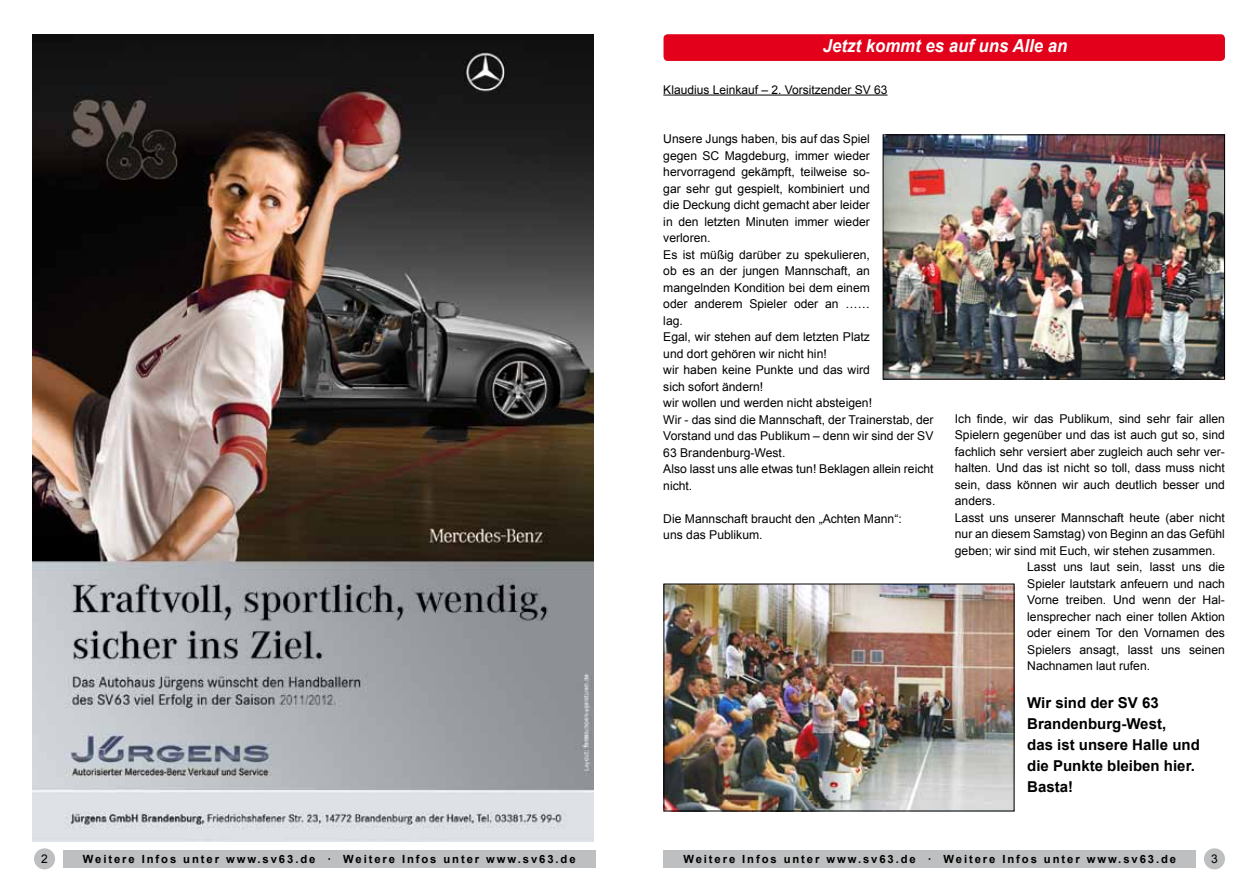
<style>
.page{position:relative;width:1259px;height:893px;background:#fff}
.page>*{position:absolute;margin:0;border:0;box-sizing:border-box;transform-origin:0 0}
.t1{font:italic 700 18px "Arial";color:#fff;scale:.93 1}
.t2{font:700 15px/21px "Arial";color:#000}
.t3{font:12.15px/16.5px "Arial";color:#000}
.t4{font:12px "Arial";color:#000}
.t5{font:700 11.25px "Arial";letter-spacing:.17em;color:#000}
</style>
<div class="page">
<img style="left:32px;top:34px;width:561px;height:808px">
<div style="left:63px;top:850px;width:532px;height:17px;background:#bdbfc0"></div>
<div style="left:663px;top:850px;width:533px;height:17px;background:#bdbfc0"></div>
<div style="left:663px;top:34px;width:562px;height:27px;background:#e2001a;border-radius:4px"></div>
<div style="left:34px;top:848px;width:21px;height:21px;background:#bdbfc0;border-radius:50%"></div>
<div style="left:1204px;top:848px;width:21px;height:21px;background:#bdbfc0;border-radius:50%"></div>
<hr style="left:663px;top:95px;width:224px;height:1px;background:#000">
<img style="left:665px;top:586px;width:347px;height:223px">
<img style="left:884px;top:136px;width:339px;height:241px">
<div style="left:882px;top:134px;width:343px;height:245px;border:1px solid #000"></div>
<h1 class="t1" style="left:823px;top:33px;width:264px">Jetzt kommt es auf uns Alle an</h1>
<p class="t4" style="left:663px;top:82px;width:226px">Klaudius Leinkauf – 2. Vorsitzender SV 63</p>
<p class="t3" style="left:663px;top:131px;width:272px">Unsere Jungs haben, bis auf das Spiel<br>gegen SC Magdeburg, immer wieder hervorragend gekämpft, teilweise so-<br>gar sehr gut gespielt, kombiniert und<br>die Deckung dicht gemacht aber leider<br>in den letzten Minuten immer wieder<br>verloren.<br>Es ist müßig darüber zu spekulieren,<br>ob es an der jungen Mannschaft, an mangelnden Kondition bei dem einem<br>oder anderem Spieler oder an ……<br>lag.<br>Egal, wir stehen auf dem letzten Platz<br>und dort gehören wir nicht hin!<br>wir haben keine Punkte und das wird<br>sich sofort ändern!<br>wir wollen und werden nicht absteigen!<br>Wir - das sind die Mannschaft, der Trainerstab, der<br>Vorstand und das Publikum – denn wir sind der SV<br>63 Brandenburg-West.<br>Also lasst uns alle etwas tun! Beklagen allein reicht nicht.</p>
<p class="t3" style="left:663px;top:510px;width:240px">Die Mannschaft braucht den „Achten Mann“: uns das Publikum.</p>
<p class="t3" style="left:955px;top:411px;width:271px">Ich finde, wir das Publikum, sind sehr fair allen</p>
<p class="t3" style="left:955px;top:427px;width:271px">Spielern gegenüber und das ist auch gut so, sind</p>
<p class="t3" style="left:955px;top:444px;width:271px">fachlich sehr versiert aber zugleich auch sehr ver-</p>
<p class="t3" style="left:955px;top:460px;width:272px">halten. Und das ist nicht so toll, dass muss nicht</p>
<p class="t3" style="left:955px;top:477px;width:271px">sein, dass können wir auch deutlich besser und</p>
<p class="t3" style="left:955px;top:493px;width:42px">anders.</p>
<p class="t3" style="left:955px;top:510px;width:271px">Lasst uns unserer Mannschaft heute (aber nicht</p>
<p class="t3" style="left:955px;top:526px;width:271px">nur an diesem Samstag) von Beginn an das Gefühl</p>
<p class="t3" style="left:955px;top:543px;width:262px">geben; wir sind mit Euch, wir stehen zusammen.</p>
<p class="t3" style="left:1027px;top:559px;width:199px">Lasst uns laut sein, lasst uns die</p>
<p class="t3" style="left:1027px;top:576px;width:199px">Spieler lautstark anfeuern und nach</p>
<p class="t3" style="left:1027px;top:592px;width:199px">Vorne treiben. Und wenn der Hal-</p>
<p class="t3" style="left:1027px;top:609px;width:199px">lensprecher nach einer tollen Aktion</p>
<p class="t3" style="left:1027px;top:625px;width:199px">oder einem Tor den Vornamen des</p>
<p class="t3" style="left:1027px;top:642px;width:199px">Spielers ansagt, lasst uns seinen</p>
<p class="t3" style="left:1027px;top:658px;width:124px">Nachnamen laut rufen.</p>
<p class="t2" style="left:1027px;top:693px;width:174px">Wir sind der SV 63<br>Brandenburg-West,<br>das ist unsere Halle und die Punkte bleiben hier.<br>Basta!</p>
<p class="t4" style="left:41px;top:851px;width:8px">2</p>
<p class="t5" style="left:83px;top:851px;width:494px">Weitere Infos unter www.sv63.de · Weitere Infos unter www.sv63.de</p>
<p class="t5" style="left:683px;top:851px;width:494px">Weitere Infos unter www.sv63.de · Weitere Infos unter www.sv63.de</p>
<p class="t4" style="left:1211px;top:851px;width:8px">3</p>
</div>
